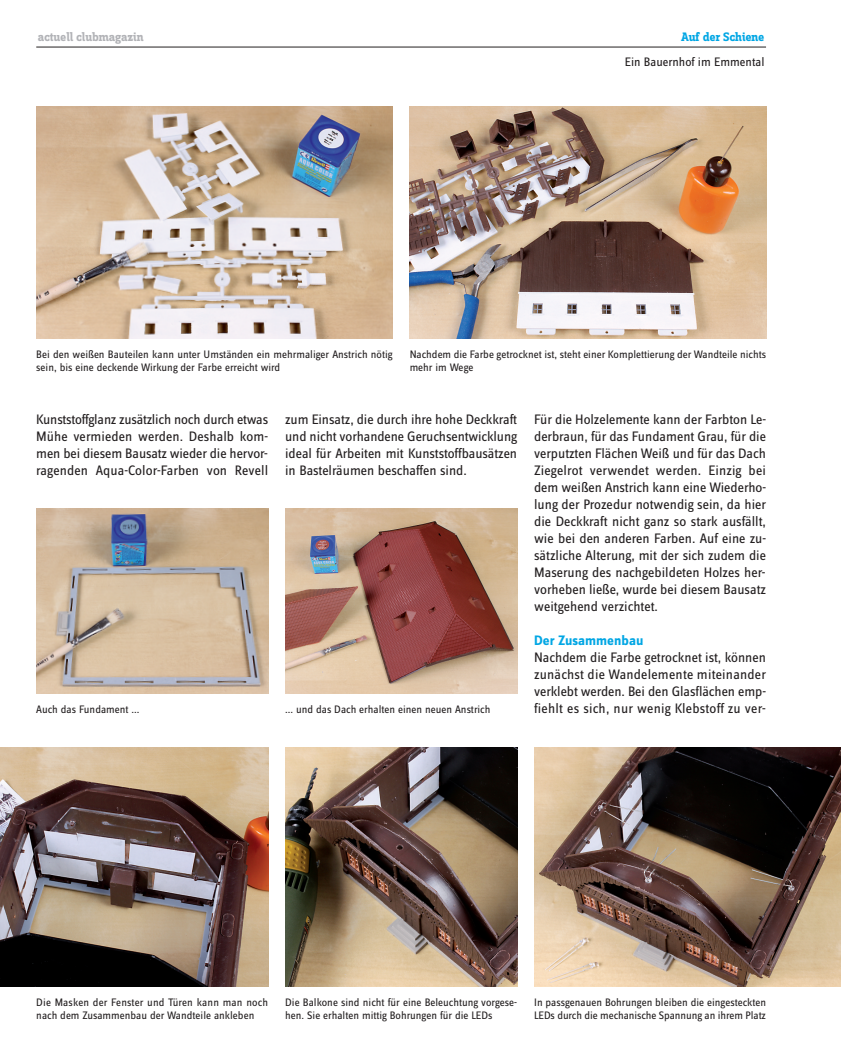
<style>
.page{position:relative;width:841px;height:1048px;background:#fff}
.page>*{position:absolute;margin:0;border:0;box-sizing:border-box;transform-origin:0 0}
.t1{font:14.25px/17px "Zine Sans Dis";color:#231f20;text-align:justify}
.t2{font:700 14.25px "Zine Sans Dis";color:#00a6e4}
.t3{font:12.75px "Zine Sans Dis";color:#231f20}
.t4{font:700 12.75px "Zine Slab Dis";letter-spacing:-.01em;color:#b2b3b7}
.t5{font:700 12.75px "Zine Slab Dis";letter-spacing:-.005em;color:#00a6e4}
.t6{font:11.25px/12.8px "Zine Sans Dis";color:#231f20}
</style>
<div class="page">
<hr style="left:36px;top:47px;width:729px;height:1px;background:#231f20">
<img style="left:36px;top:509px;width:232px;height:184px">
<img style="left:285px;top:509px;width:232px;height:184px">
<img style="left:0;top:747px;width:268px;height:240px">
<img style="left:285px;top:747px;width:232px;height:240px">
<img style="left:534px;top:747px;width:306px;height:240px">
<img style="left:409px;top:107px;width:356px;height:232px">
<img style="left:36px;top:107px;width:356px;height:232px">
<p class="t4" style="left:38px;top:32px;width:107px">actuell clubmagazin</p>
<p class="t5" style="left:681px;top:32px;width:85px">Auf der Schiene</p>
<p class="t3" style="left:624px;top:57px;width:141px">Ein Bauernhof im Emmental</p>
<p class="t6" style="left:36px;top:349px;width:358px">Bei den weißen Bauteilen kann unter Umständen ein mehrmaliger Anstrich nötig sein, bis eine deckende Wirkung der Farbe erreicht wird</p>
<p class="t6" style="left:409px;top:349px;width:358px">Nachdem die Farbe getrocknet ist, steht einer Komplettierung der Wandteile nichts mehr im Wege</p>
<p class="t1" style="left:36px;top:412px;width:233px">Kunststoffglanz zusätzlich noch durch etwas Mühe vermieden werden. Deshalb kom&shy;men bei diesem Bausatz wieder die hervor&shy;ragenden Aqua-Color-Farben von Revell</p>
<p class="t1" style="left:285px;top:412px;width:233px">zum Einsatz, die durch ihre hohe Deckkraft und nicht vorhandene Geruchsentwicklung ideal für Arbeiten mit Kunststoffbausätzen in Bastelräumen beschaffen sind.</p>
<p class="t6" style="left:36px;top:703px;width:105px">Auch das Fundament ...</p>
<p class="t6" style="left:285px;top:703px;width:207px">... und das Dach erhalten einen neuen Anstrich</p>
<p class="t1" style="left:534px;top:412px;width:233px">Für die Holzelemente kann der Farbton Le&shy;derbraun, für das Fundament Grau, für die verputzten Flächen Weiß und für das Dach Ziegelrot verwendet werden. Einzig bei dem weißen Anstrich kann eine Wiederho&shy;lung der Prozedur notwendig sein, da hier die Deckkraft nicht ganz so stark ausfällt, wie bei den anderen Farben. Auf eine zu&shy;sätzliche Alterung, mit der sich zudem die Maserung des nachgebildeten Holzes her&shy;vorheben ließe, wurde bei diesem Bausatz weitgehend verzichtet.</p>
<p class="t2" style="left:534px;top:635px;width:111px">Der Zusammenbau</p>
<p class="t1" style="left:534px;top:650px;width:233px">Nachdem die Farbe getrocknet ist, können zunächst die Wandelemente miteinander verklebt werden. Bei den Glasflächen emp&shy;fiehlt es sich, nur wenig Klebstoff zu ver-</p>
<p class="t6" style="left:36px;top:997px;width:233px">Die Masken der Fenster und Türen kann man noch nach dem Zusammenbau der Wandteile ankleben</p>
<p class="t6" style="left:285px;top:997px;width:233px">Die Balkone sind nicht für eine Beleuchtung vorgese&shy;hen. Sie erhalten mittig Bohrungen für die LEDs</p>
<p class="t6" style="left:534px;top:997px;width:233px">In passgenauen Bohrungen bleiben die eingesteckten<br>LEDs durch die mechanische Spannung an ihrem Platz</p>
</div>
